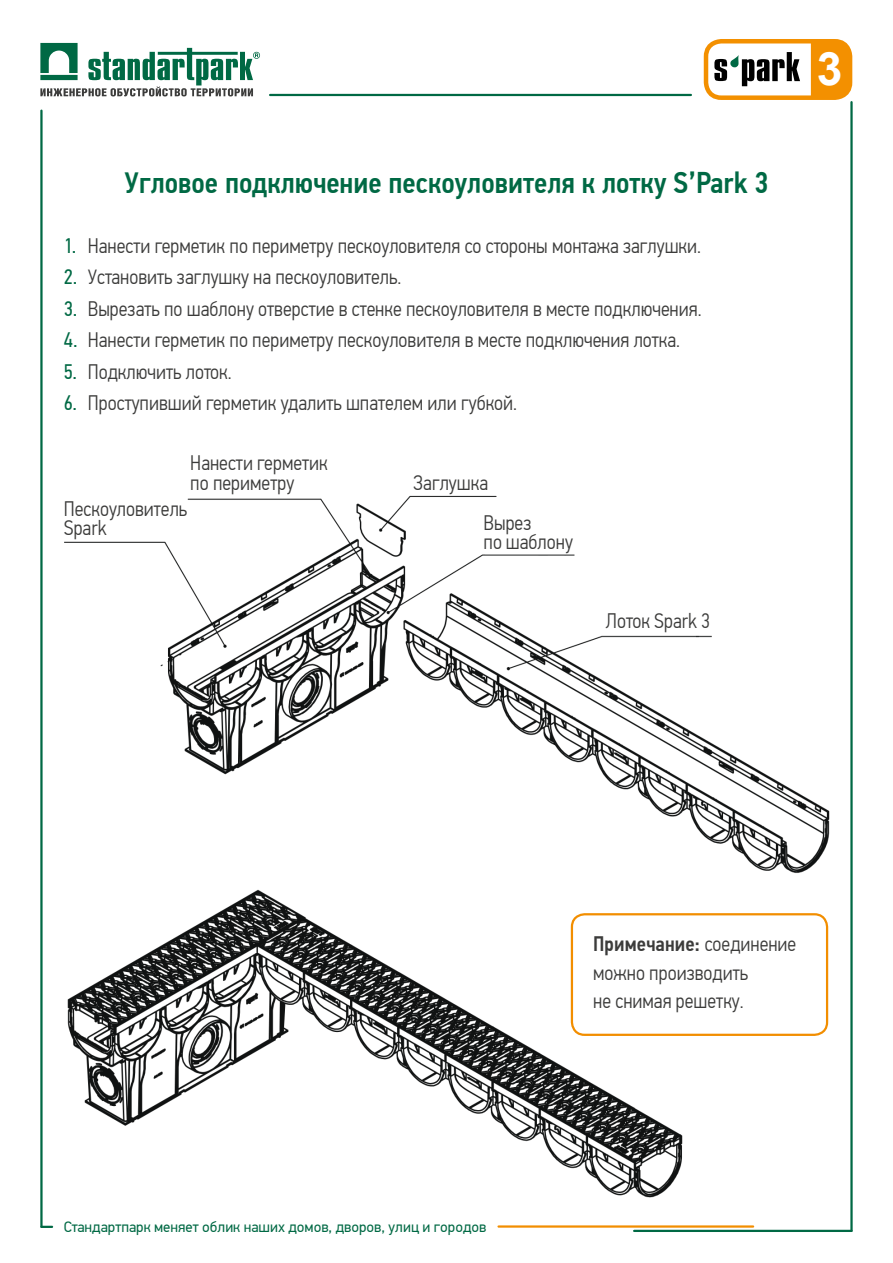
<style>
.page{position:relative;width:893px;height:1263px;background:#fff}
.page>*{position:absolute;margin:0;border:0;box-sizing:border-box;transform-origin:0 0}
.t1{font:700 46.05px "Arial";color:#fff}
.t2{font:500 30px "PF Din Text Cond Pro";color:#006944}
.t3{font:300 21px/19.5px "PF Din Text Cond Pro";color:#3c3c3b}
.t4{font:15px "PF Din Text Pro";color:#006944}
.s1{font-weight:400;color:#006944}
.s2{font-weight:500}
</style>
<div class="page">
<div style="left:704px;top:39px;width:148px;height:61px;border:4px solid #f39000;border-radius:15px"></div>
<div style="left:811px;top:41px;width:39px;height:57px;background:#f39000"></div>
<svg style="left:714px;top:52px;width:86px;height:34px"></svg>
<img style="left:64px;top:495px;width:766px;height:703px">
<hr style="left:850px;top:102px;width:3px;height:1129px;background:#006944">
<svg style="left:40px;top:43px;width:220px;height:53px"></svg>
<hr style="left:270px;top:94px;width:421px;height:2px;background:#006944">
<hr style="left:40px;top:111px;width:3px;height:1116px;background:#006944">
<svg style="left:41px;top:1226px;width:11px;height:2px"></svg>
<hr style="left:634px;top:1230px;width:217px;height:2px;background:#006944">
<hr style="left:498px;top:1225px;width:255px;height:3px;background:#f28e00">
<h2 class="t2" style="left:125px;top:164px;width:645px">Угловое подключение пескоуловителя к лотку S’Park 3</h2>
<p class="t3" style="left:64px;top:236px;width:639px"><span class="s1">1.</span> Нанести герметик по периметру пескоуловителя со стороны монтажа заглушки.</p>
<p class="t3" style="left:64px;top:267px;width:339px"><span class="s1">2.</span> Установить заглушку на пескоуловитель.</p>
<p class="t3" style="left:64px;top:299px;width:639px"><span class="s1">3.</span> Вырезать по шаблону отверстие в стенке пескоуловителя в месте подключения.</p>
<p class="t3" style="left:64px;top:330px;width:618px"><span class="s1">4.</span> Нанести герметик по периметру пескоуловителя в месте подключения лотка.</p>
<p class="t3" style="left:64px;top:362px;width:169px"><span class="s1">5.</span> Подключить лоток.</p>
<p class="t3" style="left:64px;top:393px;width:455px"><span class="s1">6.</span> Проступивший герметик удалить шпателем или губкой.</p>
<p class="t3" style="left:190px;top:453px;width:139px">Нанести герметик по периметру</p>
<p class="t3" style="left:64px;top:499px;width:125px">Пескоуловитель<br>Spark</p>
<p class="t3" style="left:414px;top:473px;width:76px">Заглушка</p>
<p class="t3" style="left:483px;top:513px;width:91px">Вырез<br>по шаблону</p>
<p class="t3" style="left:606px;top:611px;width:106px">Лоток Spark 3</p>
<h1 class="t1" style="left:817px;top:37px;width:27px">3</h1>
<p class="t4" style="left:64px;top:1218px;width:424px">Стандартпарк меняет облик наших домов, дворов, улиц и городов</p>
<p class="t3" style="left:593px;top:930px;width:205px;line-height:28.5px"><span class="s2">Примечание:</span> соединение можно производить<br>не снимая решетку.</p>
</div>
